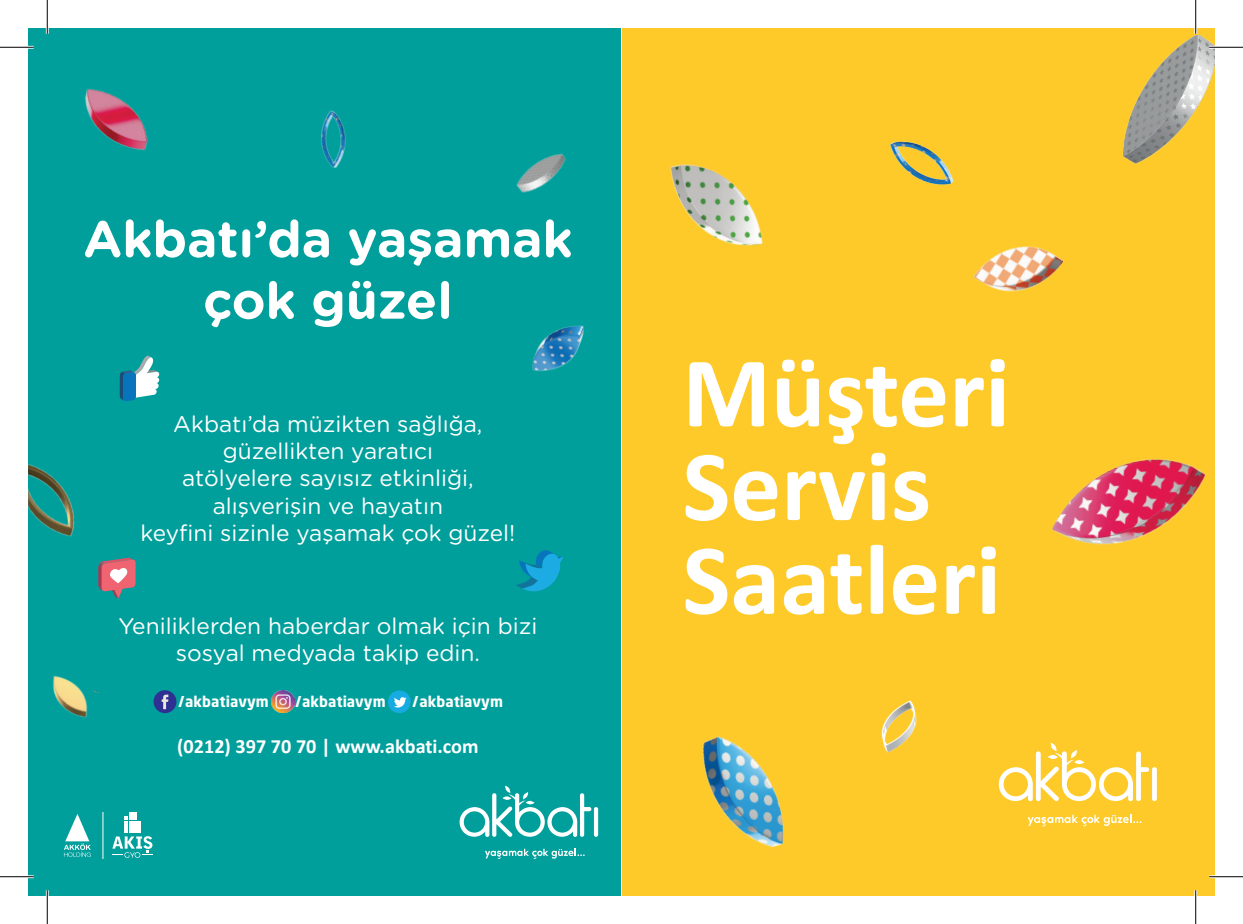
<style>
.page{position:relative;width:1243px;height:924px;background:#fff}
.page>*{position:absolute;margin:0;border:0;box-sizing:border-box;transform-origin:0 0}
.t1{font:700 101.25px/93.6px "Calibri";color:#fff}
.t2{font:700 51.3px/61.4px "Gotham Rounded";color:#fff;text-align:center}
.t3{font:22.72px/27.2px "Gotham Rounded";color:#fff;text-align:center}
.t4{font:700 20.25px "Calibri";color:#fff}
.t5{font:14.85px "Neo Sans Bold TR";color:#fff}
</style>
<div class="page">
<div style="left:621px;top:28px;width:593px;height:868px;background:#feca29"></div>
<div style="left:28px;top:28px;width:593px;height:868px;background:#009f9b"></div>
<svg style="left:998px;top:743px;width:158px;height:58px"></svg>
<svg style="left:1027px;top:814px;width:114px;height:12px"></svg>
<img style="left:973px;top:246px;width:91px;height:46px">
<img style="left:890px;top:141px;width:64px;height:44px">
<img style="left:1122px;top:36px;width:92px;height:128px">
<img style="left:1052px;top:458px;width:154px;height:87px">
<img style="left:881px;top:700px;width:36px;height:53px">
<img style="left:670px;top:164px;width:93px;height:82px">
<img style="left:702px;top:736px;width:82px;height:117px">
<svg style="left:459px;top:785px;width:139px;height:52px"></svg>
<svg style="left:485px;top:848px;width:99px;height:11px"></svg>
<svg style="left:112px;top:812px;width:40px;height:45px"></svg>
<hr style="left:103px;top:812px;width:1px;height:47px;background:#fff">
<svg style="left:64px;top:814px;width:27px;height:43px"></svg>
<div style="left:154px;top:690px;width:22px;height:23px;background:#2e3092;border-radius:50%"></div>
<svg style="left:162px;top:694px;width:6px;height:15px"></svg>
<div style="left:388px;top:690px;width:22px;height:23px;background:#17abe2;border-radius:50%"></div>
<svg style="left:394px;top:697px;width:12px;height:10px"></svg>
<img style="left:272px;top:690px;width:22px;height:22px">
<svg style="left:516px;top:550px;width:47px;height:41px"></svg>
<svg style="left:98px;top:557px;width:38px;height:41px"></svg>
<svg style="left:120px;top:356px;width:39px;height:45px"></svg>
<img style="left:53px;top:675px;width:47px;height:43px">
<img style="left:516px;top:153px;width:50px;height:40px">
<img style="left:320px;top:110px;width:26px;height:58px">
<img style="left:28px;top:464px;width:47px;height:73px">
<img style="left:85px;top:88px;width:63px;height:63px">
<img style="left:532px;top:325px;width:52px;height:47px">
<hr style="left:621px;top:28px;width:1px;height:868px;background:#fff">
<hr style="left:0;top:46px;width:34px;height:3px;background:#fff">
<hr style="left:1209px;top:46px;width:34px;height:3px;background:#fff">
<hr style="left:0;top:875px;width:34px;height:3px;background:#fff">
<hr style="left:1209px;top:875px;width:34px;height:3px;background:#fff">
<hr style="left:46px;top:0;width:3px;height:34px;background:#fff">
<hr style="left:46px;top:890px;width:3px;height:34px;background:#fff">
<hr style="left:1194px;top:0;width:3px;height:34px;background:#fff">
<hr style="left:1194px;top:890px;width:3px;height:34px;background:#fff">
<hr style="left:0;top:47px;width:34px;height:1px;background:#000">
<hr style="left:1209px;top:47px;width:34px;height:1px;background:#000">
<hr style="left:0;top:876px;width:34px;height:1px;background:#000">
<hr style="left:1209px;top:876px;width:34px;height:1px;background:#000">
<hr style="left:47px;top:0;width:1px;height:34px;background:#000">
<hr style="left:47px;top:890px;width:1px;height:34px;background:#000">
<hr style="left:1195px;top:0;width:1px;height:34px;background:#000">
<hr style="left:1195px;top:890px;width:1px;height:34px;background:#000">
<h2 class="t2" style="left:83px;top:206px;width:491px">Akbatı’da yaşamak çok güzel</h2>
<p class="t3" style="left:140px;top:409px;width:376px">Akbatı’da müzikten sağlığa, güzellikten yaratıcı<br>atölyelere sayısız etkinliği, alışverişin ve hayatın<br>keyfini sizinle yaşamak çok güzel!</p>
<p class="t3" style="left:118px;top:611px;width:420px">Yeniliklerden haberdar olmak için bizi sosyal medyada takip edin.</p>
<p class="t5" style="left:178px;top:692px;width:92px">/akbatiavym</p>
<p class="t5" style="left:295px;top:692px;width:92px">/akbatiavym</p>
<p class="t5" style="left:412px;top:692px;width:92px">/akbatiavym</p>
<p class="t4" style="left:177px;top:734px;width:303px">(0212) 397 70 70 | www.akbati.com</p>
<h1 class="t1" style="left:682px;top:341px;width:329px">Müşteri<br>Servis<br>Saatleri</h1>
</div>
